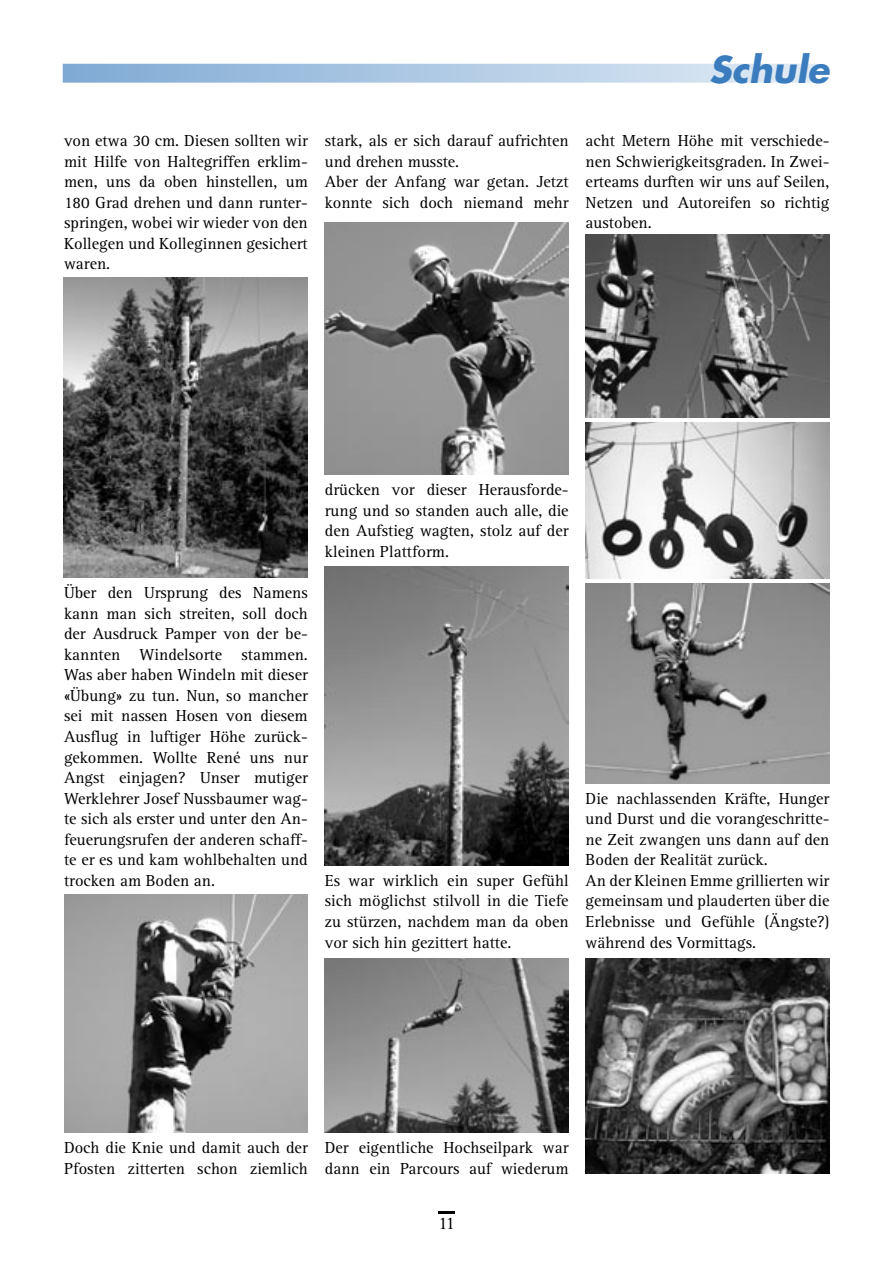
<style>
.page{position:relative;width:893px;height:1263px;background:#fff}
.page>*{position:absolute;margin:0;border:0;box-sizing:border-box;transform-origin:0 0}
.t1{font:italic 700 36px "Futura";color:#3a7cbd}
.t2{font:18px "Rotis Serif";color:#000}
.Grundschrift_11{font:16.5px/20.5px "Rotis Serif";color:#000;text-align:justify}
</style>
<div class="page">
<hr style="left:438px;top:1211px;width:17px;height:3px;background:#000">
<svg style="left:63px;top:64px;width:755px;height:19px;background:#b1cbe5"></svg>
<img style="left:64px;top:278px;width:244px;height:300px">
<img style="left:64px;top:894px;width:244px;height:238px">
<img style="left:325px;top:223px;width:244px;height:252px">
<img style="left:325px;top:566px;width:244px;height:299px">
<img style="left:325px;top:958px;width:243px;height:174px">
<img style="left:585px;top:583px;width:244px;height:200px">
<img style="left:586px;top:235px;width:244px;height:183px">
<img style="left:586px;top:423px;width:243px;height:156px">
<img style="left:585px;top:959px;width:244px;height:215px">
<p class="t1" style="left:709px;top:45px;width:121px">Schule</p>
<p class="Grundschrift_11" style="left:64px;top:131px;width:245px">von etwa 30 cm. Diesen sollten wir mit Hilfe von Haltegriffen erklim&shy;men, uns da oben hinstellen, um 180 Grad drehen und dann runter&shy;springen, wobei wir wieder von den Kollegen und Kolleginnen gesichert waren.</p>
<p class="Grundschrift_11" style="left:325px;top:131px;width:245px">stark, als er sich darauf aufrichten und drehen musste.</p>
<p class="Grundschrift_11" style="left:325px;top:172px;width:245px">Aber der Anfang war getan. Jetzt konnte sich doch niemand mehr</p>
<p class="Grundschrift_11" style="left:586px;top:131px;width:245px">acht Metern Höhe mit verschiede&shy;nen Schwierigkeitsgraden. In Zwei&shy;erteams durften wir uns auf Seilen, Netzen und Autoreifen so richtig austoben.</p>
<p class="Grundschrift_11" style="left:64px;top:583px;width:245px">Über den Ursprung des Namens kann man sich streiten, soll doch der Ausdruck Pamper von der be&shy;kannten Windelsorte stammen.<br>Was aber haben Windeln mit dieser «Übung» zu tun. Nun, so mancher sei mit nassen Hosen von diesem Ausflug in luftiger Höhe zurück&shy;gekommen. Wollte René uns nur Angst einjagen? Unser mutiger Werklehrer Josef Nussbaumer wag&shy;te sich als erster und unter den An&shy;feuerungsrufen der anderen schaff&shy;te er es und kam wohlbehalten und trocken am Boden an.</p>
<p class="Grundschrift_11" style="left:325px;top:480px;width:245px">drücken vor dieser Herausforde&shy;rung und so standen auch alle, die den Aufstieg wagten, stolz auf der kleinen Plattform.</p>
<p class="Grundschrift_11" style="left:325px;top:871px;width:245px">Es war wirklich ein super Gefühl sich möglichst stilvoll in die Tiefe zu stürzen, nachdem man da oben vor sich hin gezittert hatte.</p>
<p class="Grundschrift_11" style="left:586px;top:788px;width:245px">Die nachlassenden Kräfte, Hunger und Durst und die vorangeschritte&shy;ne Zeit zwangen uns dann auf den Boden der Realität zurück.</p>
<p class="Grundschrift_11" style="left:586px;top:871px;width:245px">An der Kleinen Emme grillierten wir gemeinsam und plauderten über die Erlebnisse und Gefühle (Ängste?) während des Vormittags.</p>
<p class="Grundschrift_11" style="left:64px;top:1138px;width:245px">Doch die Knie und damit auch der<br>Pfosten zitterten schon ziemlich</p>
<p class="Grundschrift_11" style="left:325px;top:1138px;width:245px">Der eigentliche Hochseilpark war dann ein Parcours auf wiederum</p>
<p class="t2" style="left:438px;top:1212px;width:18px">11</p>
</div>
